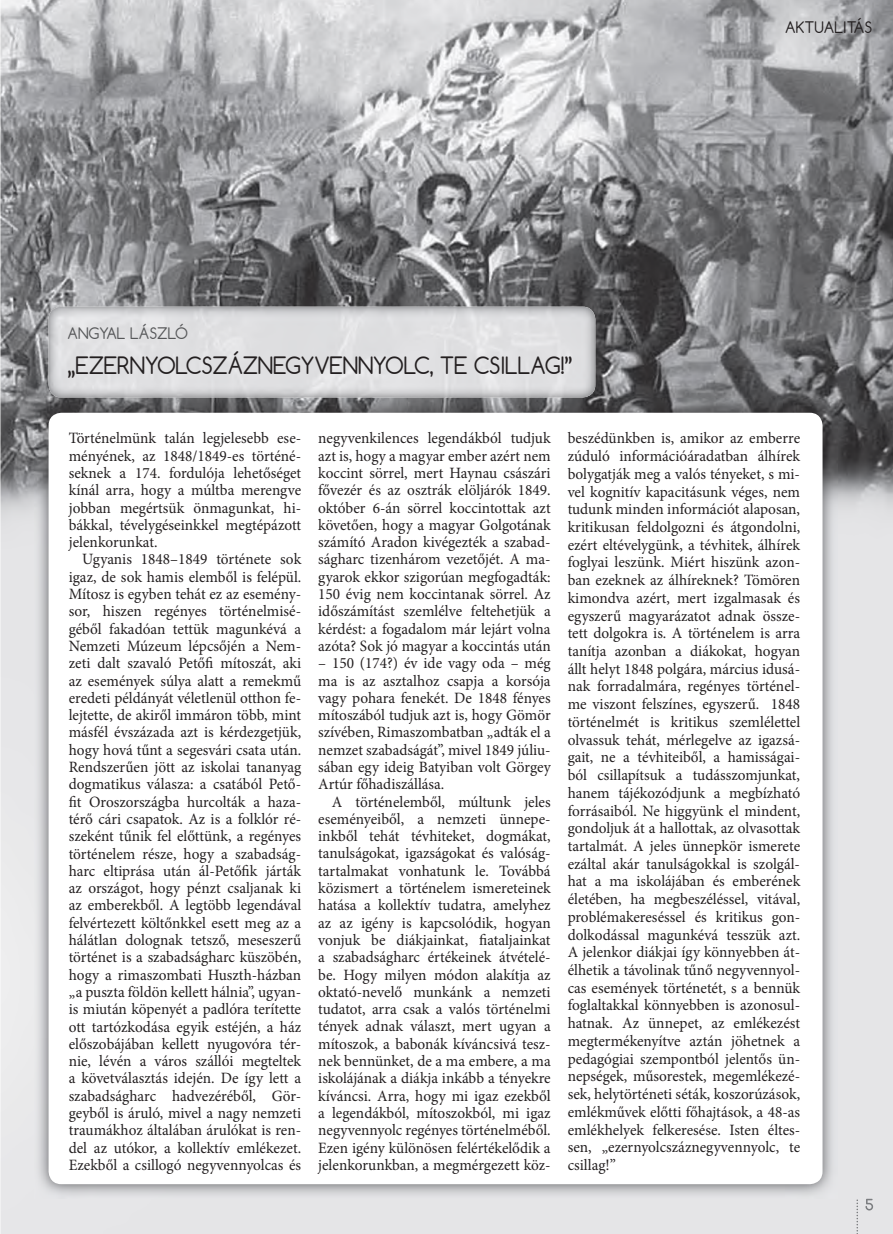
<style>
.page{position:relative;width:893px;height:1234px;background:#fff}
.page>*{position:absolute;margin:0;border:0;box-sizing:border-box;transform-origin:0 0}
.t1{font:22.5px "Comfortaa";letter-spacing:-.01em;color:#231f20}
.t2{font:15.75px/17.2px "Minion Pro";color:#231f20;text-align:justify}
.t3{font:15px "Comfortaa";color:#57585a}
.t4{font:15px "Comfortaa";color:#231f20}
</style>
<div class="page">
<img style="left:0;top:0;width:893px;height:1233px">
<img style="left:34px;top:398px;width:803px;height:800px">
<div style="left:49px;top:412px;width:773px;height:771px;background:#fff;border-radius:13px"></div>
<img style="left:49px;top:306px;width:546px;height:91px">
<svg style="left:865px;top:1198px;width:8px;height:12px"></svg>
<svg style="left:856px;top:1199px;width:2px;height:35px"></svg>
<p class="t3" style="left:67px;top:327px;width:122px">ANGYAL LÁSZLÓ</p>
<h1 class="t1" style="left:67px;top:356px;width:507px">„EZERNYOLCSZÁZNEGYVENNYOLC, TE CSILLAG!”</h1>
<p class="t4" style="left:785px;top:21px;width:88px">AKTUALITÁS</p>
<p class="t2" style="left:69px;top:431px;width:234px">Történelmünk talán legjelesebb ese&shy;ményének, az 1848/1849-es történé&shy;seknek a 174. fordulója lehetőséget kínál arra, hogy a múltba merengve jobban megértsük önmagunkat, hi&shy;bákkal, tévelygéseinkkel megtépázott jelenkorunkat.</p>
<p class="t2" style="left:69px;top:552px;width:234px;text-indent:14px">Ugyanis 1848–1849 története sok igaz, de sok hamis elemből is felépül.<br>Mítosz is egyben tehát ez az esemény&shy;sor, hiszen regényes történelmisé&shy;géből fakadóan tettük magunkévá a Nemzeti Múzeum lépcsőjén a Nem&shy;zeti dalt szavaló Petőfi mítoszát, aki az események súlya alatt a remekmű eredeti példányát véletlenül otthon fe&shy;lejtette, de akiről immáron több, mint másfél évszázada azt is kérdezgetjük, hogy hová tűnt a segesvári csata után.<br>Rendszerűen jött az iskolai tananyag dogmatikus válasza: a csatából Pető&shy;fit Oroszországba hurcolták a haza&shy;térő cári csapatok. Az is a folklór ré&shy;szeként tűnik fel előttünk, a regényes történelem része, hogy a szabadság&shy;harc eltiprása után ál-Petőfik járták az országot, hogy pénzt csaljanak ki az emberekből. A legtöbb legendával felvértezett költőnkkel esett meg az a hálátlan dolognak tetsző, meseszerű történet is a szabadságharc küszöbén, hogy a rimaszombati Huszth-házban „a puszta földön kellett hálnia”, ugyan&shy;is miután köpenyét a padlóra terítette ott tartózkodása egyik estéjén, a ház előszobájában kellett nyugovóra tér&shy;nie, lévén a város szállói megteltek a követválasztás idején. De így lett a szabadságharc hadvezéréből, Gör&shy;geyből is áruló, mivel a nagy nemzeti traumákhoz általában árulókat is ren&shy;del az utókor, a kollektív emlékezet.<br>Ezekből a csillogó negyvennyolcas és</p>
<p class="t2" style="left:318px;top:431px;width:234px">negyvenkilences legendákból tudjuk azt is, hogy a magyar ember azért nem koccint sörrel, mert Haynau császári fővezér és az osztrák elöljárók 1849. október 6-án sörrel koccintottak azt követően, hogy a magyar Golgotának számító Aradon kivégezték a szabad&shy;ságharc tizenhárom vezetőjét. A ma&shy;gyarok ekkor szigorúan megfogadták:<br>150 évig nem koccintanak sörrel. Az időszámítást szemlélve feltehetjük a kérdést: a fogadalom már lejárt volna azóta? Sok jó magyar a koccintás után</p>
<p class="t2" style="left:318px;top:655px;width:234px">– 150 (174?) év ide vagy oda – még ma is az asztalhoz csapja a korsója vagy pohara fenekét. De 1848 fényes mítoszából tudjuk azt is, hogy Gömör szívében, Rimaszombatban „adták el a nemzet szabadságát”, mivel 1849 júliu&shy;sában egy ideig Batyiban volt Görgey Artúr főhadiszállása.</p>
<p class="t2" style="left:318px;top:794px;width:234px;text-indent:14px">A történelemből, múltunk jeles eseményeiből, a nemzeti ünnepe&shy;inkből tehát tévhiteket, dogmákat, tanulságokat, igazságokat és valóság&shy;tartalmakat vonhatunk le. Továbbá közismert a történelem ismereteinek hatása a kollektív tudatra, amelyhez az az igény is kapcsolódik, hogyan vonjuk be diákjainkat, fiataljainkat a szabadságharc értékeinek átvételé&shy;be. Hogy milyen módon alakítja az oktató-nevelő munkánk a nemzeti tudatot, arra csak a valós történelmi tények adnak választ, mert ugyan a mítoszok, a babonák kíváncsivá tesz&shy;nek bennünket, de a ma embere, a ma iskolájának a diákja inkább a tényekre kíváncsi. Arra, hogy mi igaz ezekből a legendákból, mítoszokból, mi igaz negyvennyolc regényes történelméből.<br>Ezen igény különösen felértékelődik a jelenkorunkban, a megmérgezett köz-</p>
<p class="t2" style="left:568px;top:430px;width:234px;line-height:17.7px">beszédünkben is, amikor az emberre zúduló információáradatban álhírek bolygatják meg a valós tényeket, s mi&shy;vel kognitív kapacitásunk véges, nem tudunk minden információt alaposan, kritikusan feldolgozni és átgondolni, ezért eltévelygünk, a tévhitek, álhírek foglyai leszünk. Miért hiszünk azon&shy;ban ezeknek az álhíreknek? Tömören kimondva azért, mert izgalmasak és egyszerű magyarázatot adnak össze&shy;tett dolgokra is. A történelem is arra tanítja azonban a diákokat, hogyan állt helyt 1848 polgára, március idusá&shy;nak forradalmára, regényes történel&shy;me viszont felszínes, egyszerű. 1848 történelmét is kritikus szemlélettel olvassuk tehát, mérlegelve az igazsá&shy;gait, ne a tévhiteiből, a hamisságai&shy;ból csillapítsuk a tudásszomjunkat, hanem tájékozódjunk a megbízható forrásaiból. Ne higgyünk el mindent, gondoljuk át a hallottak, az olvasottak tartalmát. A jeles ünnepkör ismerete ezáltal akár tanulságokkal is szolgál&shy;hat a ma iskolájában és emberének életében, ha megbeszéléssel, vitával, problémakereséssel és kritikus gon&shy;dolkodással magunkévá tesszük azt.<br>A jelenkor diákjai így könnyebben át&shy;élhetik a távolinak tűnő negyvennyol&shy;cas események történetét, s a bennük foglaltakkal könnyebben is azonosul&shy;hatnak. Az ünnepet, az emlékezést megtermékenyítve aztán jöhetnek a pedagógiai szempontból jelentős ün&shy;nepségek, műsorestek, megemlékezé&shy;sek, helytörténeti séták, koszorúzások, emlékművek előtti főhajtások, a 48-as emlékhelyek felkeresése. Isten éltes&shy;sen, „ezernyolcszáznegyvennyolc, te csillag!”</p>
</div>
